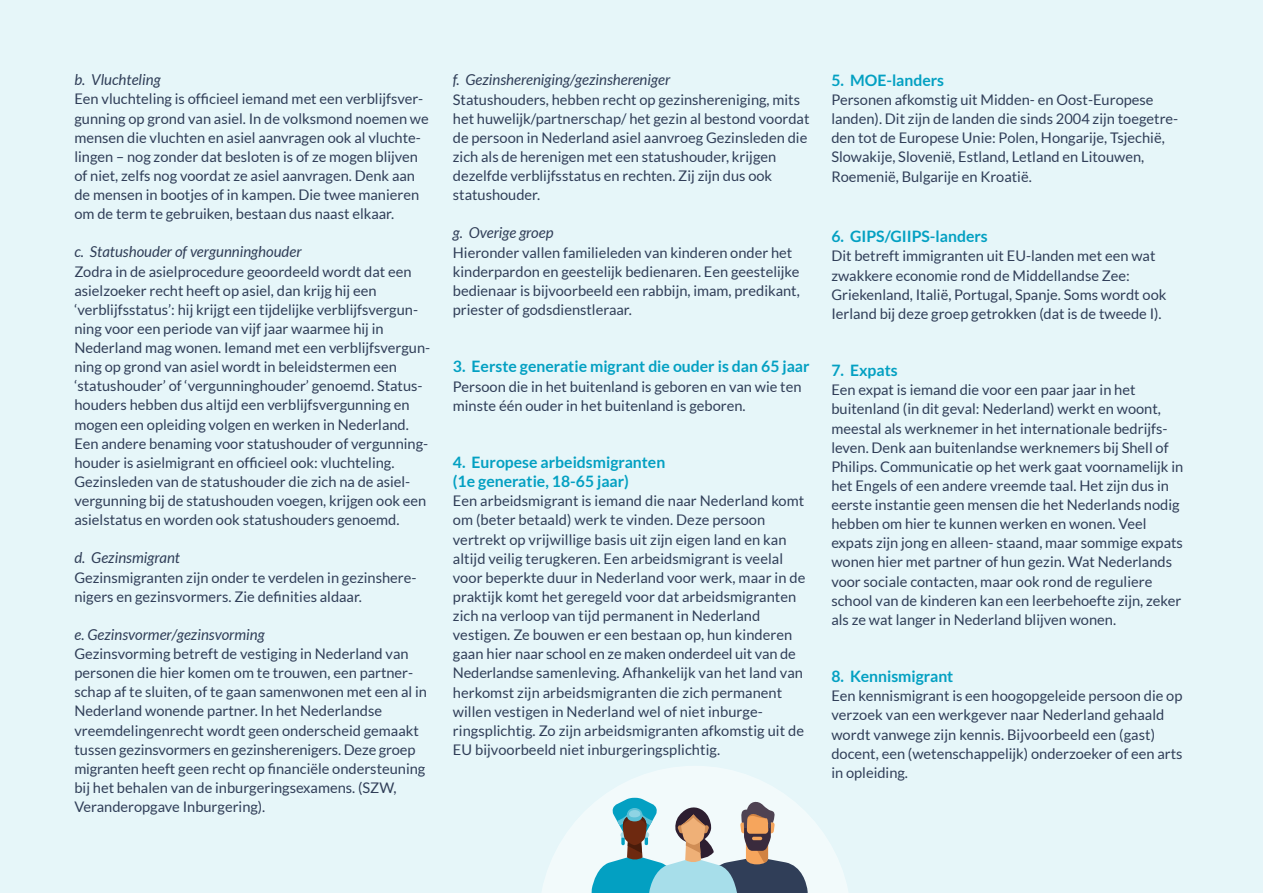
<style>
.page{position:relative;width:1263px;height:893px;background:#e6f6f9}
.page>*{position:absolute;margin:0;border:0;box-sizing:border-box;transform-origin:0 0}
.t1{font:700 15.75px/19px "Lato";color:#03a0c2}
.t2{font:italic 15px "Lato";color:#303e58}
.t3{font:14.7px/19.2px "Lato";color:#303e58}
</style>
<div class="page">
<svg style="left:542px;top:766px;width:306px;height:127px"></svg>
<p class="t2" style="left:74px;top:71px;width:88px">b. Vluchteling</p>
<p class="t3" style="left:74px;top:89px;width:356px">Een vluchteling is officieel iemand met een verblijfsver&shy;gunning op grond van asiel. In de volksmond noemen we mensen die vluchten en asiel aanvragen ook al vluchte&shy;lingen – nog zonder dat besloten is of ze mogen blijven of niet, zelfs nog voordat ze asiel aanvragen. Denk aan de mensen in bootjes of in kampen. Die twee manieren om de term te gebruiken, bestaan dus naast elkaar.</p>
<p class="t2" style="left:74px;top:244px;width:229px">c. Statushouder of vergunninghouder</p>
<p class="t3" style="left:74px;top:261px;width:357px">Zodra in de asielprocedure geoordeeld wordt dat een asielzoeker recht heeft op asiel, dan krijg hij een ‘verblijfsstatus’: hij krijgt een tijdelijke verblijfsvergun&shy;ning voor een periode van vijf jaar waarmee hij in Nederland mag wonen. Iemand met een verblijfsvergun&shy;ning op grond van asiel wordt in beleidstermen een ‘statushouder’ of ‘vergunninghouder’ genoemd. Status&shy;houders hebben dus altijd een verblijfsvergunning en mogen een opleiding volgen en werken in Nederland.<br>Een andere benaming voor statushouder of vergunning&shy;houder is asielmigrant en officieel ook: vluchteling.<br>Gezinsleden van de statushouder die zich na de asiel&shy;vergunning bij de statushouden voegen, krijgen ook een asielstatus en worden ook statushouders genoemd.</p>
<p class="t2" style="left:74px;top:550px;width:107px">d. Gezinsmigrant</p>
<p class="t3" style="left:74px;top:567px;width:344px">Gezinsmigranten zijn onder te verdelen in gezinshere&shy;nigers en gezinsvormers. Zie definities aldaar.</p>
<p class="t2" style="left:74px;top:626px;width:192px">e. Gezinsvormer/gezinsvorming</p>
<p class="t3" style="left:74px;top:644px;width:354px">Gezinsvorming betreft de vestiging in Nederland van personen die hier komen om te trouwen, een partner&shy;schap af te sluiten, of te gaan samenwonen met een al in Nederland wonende partner. In het Nederlandse vreemdelingenrecht wordt geen onderscheid gemaakt tussen gezinsvormers en gezinsherenigers. Deze groep migranten heeft geen recht op financiële ondersteuning bij het behalen van de inburgeringsexamens. (SZW, Veranderopgave Inburgering).</p>
<p class="t2" style="left:453px;top:72px;width:219px">f. Gezinshereniging/gezinshereniger</p>
<p class="t3" style="left:453px;top:90px;width:358px">Statushouders, hebben recht op gezinshereniging, mits het huwelijk/partnerschap/ het gezin al bestond voordat de persoon in Nederland asiel aanvroeg Gezinsleden die zich als de herenigen met een statushouder, krijgen dezelfde verblijfsstatus en rechten. Zij zijn dus ook statushouder.</p>
<p class="t2" style="left:453px;top:225px;width:102px">g. Overige groep</p>
<p class="t3" style="left:453px;top:243px;width:348px">Hieronder vallen familieleden van kinderen onder het kinderpardon en geestelijk bedienaren. Een geestelijke bedienaar is bijvoorbeeld een rabbijn, imam, predikant, priester of godsdienstleraar.</p>
<p class="t1" style="left:453px;top:357px;width:358px">3. Eerste generatie migrant die ouder is dan 65 jaar</p>
<p class="t3" style="left:453px;top:376px;width:350px">Persoon die in het buitenland is geboren en van wie ten minste één ouder in het buitenland is geboren.</p>
<p class="t1" style="left:453px;top:452px;width:214px">4. Europese arbeidsmigranten (1e generatie, 18-65 jaar)</p>
<p class="t3" style="left:453px;top:491px;width:354px">Een arbeidsmigrant is iemand die naar Nederland komt om (beter betaald) werk te vinden. Deze persoon vertrekt op vrijwillige basis uit zijn eigen land en kan altijd veilig terugkeren. Een arbeidsmigrant is veelal voor beperkte duur in Nederland voor werk, maar in de praktijk komt het geregeld voor dat arbeidsmigranten zich na verloop van tijd permanent in Nederland vestigen. Ze bouwen er een bestaan op, hun kinderen gaan hier naar school en ze maken onderdeel uit van de Nederlandse samenleving. Afhankelijk van het land van herkomst zijn arbeidsmigranten die zich permanent willen vestigen in Nederland wel of niet inburge&shy;ringsplichtig. Zo zijn arbeidsmigranten afkomstig uit de EU bijvoorbeeld niet inburgeringsplichtig.</p>
<p class="t1" style="left:831px;top:70px;width:114px">5. MOE-landers</p>
<p class="t3" style="left:831px;top:90px;width:348px">Personen afkomstig uit Midden- en Oost-Europese landen). Dit zijn de landen die sinds 2004 zijn toegetre&shy;den tot de Europese Unie: Polen, Hongarije, Tsjechië, Slowakije, Slovenië, Estland, Letland en Litouwen, Roemenië, Bulgarije en Kroatië.</p>
<p class="t1" style="left:831px;top:227px;width:158px">6. GIPS/GIIPS-landers</p>
<p class="t3" style="left:831px;top:246px;width:337px">Dit betreft immigranten uit EU-landen met een wat zwakkere economie rond de Middellandse Zee:<br>Griekenland, Italië, Portugal, Spanje. Soms wordt ook Ierland bij deze groep getrokken (dat is de tweede I).</p>
<p class="t1" style="left:831px;top:361px;width:68px">7. Expats</p>
<p class="t3" style="left:831px;top:380px;width:353px">Een expat is iemand die voor een paar jaar in het buitenland (in dit geval: Nederland) werkt en woont, meestal als werknemer in het internationale bedrijfs&shy;leven. Denk aan buitenlandse werknemers bij Shell of Philips. Communicatie op het werk gaat voornamelijk in het Engels of een andere vreemde taal. Het zijn dus in eerste instantie geen mensen die het Nederlands nodig hebben om hier te kunnen werken en wonen. Veel expats zijn jong en alleen- staand, maar sommige expats wonen hier met partner of hun gezin. Wat Nederlands voor sociale contacten, maar ook rond de reguliere school van de kinderen kan een leerbehoefte zijn, zeker als ze wat langer in Nederland blijven wonen.</p>
<p class="t1" style="left:831px;top:667px;width:124px">8. Kennismigrant</p>
<p class="t3" style="left:831px;top:686px;width:353px">Een kennismigrant is een hoogopgeleide persoon die op verzoek van een werkgever naar Nederland gehaald wordt vanwege zijn kennis. Bijvoorbeeld een (gast) docent, een (wetenschappelijk) onderzoeker of een arts in opleiding.</p>
</div>
